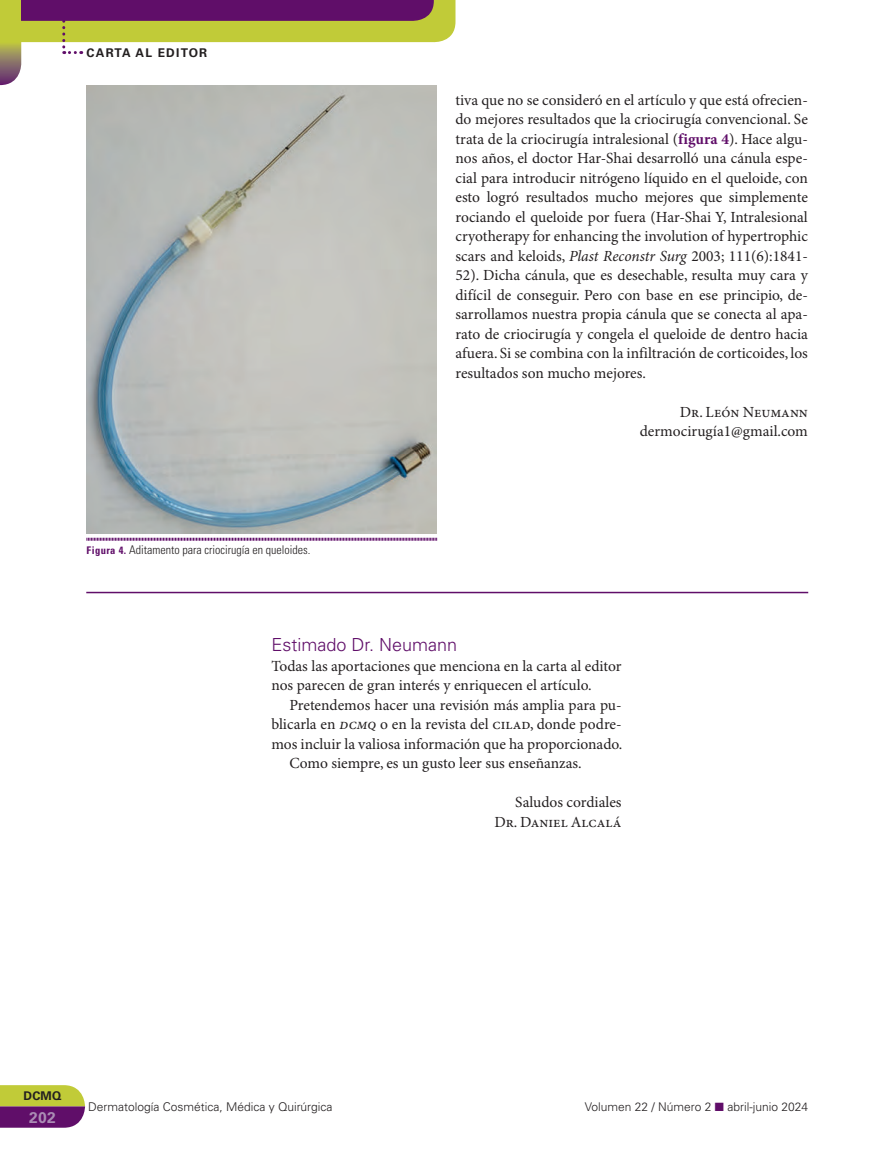
<style>
.page{position:relative;width:893px;height:1149px;background:#fff}
.page>*{position:absolute;margin:0;border:0;box-sizing:border-box;transform-origin:0 0}
.t1{font:300 18px "Univers LT Std";color:#600e69}
.t2{font:15.45px/19.5px "Minion Pro";color:#231f20;text-align:right}
.t3{font:700 15.45px "Univers LT Std";color:#aa8cb4}
.t4{font:300 12px "Univers LT Std";color:#231f20}
.t5{font:300 condensed 12px "Univers LT Std";color:#231f20}
.t6{font:700 12px "Univers LT Std";letter-spacing:.1em;color:#231f20}
.s1{font-weight:700;font-size:10.5px;color:#600e69}
.s2{font-weight:700;color:#600e69}
.s3{font-style:italic}
.s4{color:#600e69}
</style>
<div class="page">
<svg style="left:0;top:0;width:455px;height:85px"></svg>
<svg style="left:0;top:1085px;width:85px;height:42px;background:#97755a"></svg>
<div style="left:0;top:0;width:21px;height:42px;background:#c1cb38"></div>
<img style="left:86px;top:85px;width:351px;height:449px">
<svg style="left:86px;top:537px;width:351px;height:4px"></svg>
<hr style="left:86px;top:591px;width:722px;height:2px;background:#600e69">
<p class="t6" style="left:87px;top:46px;width:122px">CARTA AL EDITOR</p>
<p class="t5" style="left:87px;top:542px;width:225px"><span class="s1">Figura 4.</span> Aditamento para criocirugía en queloides.</p>
<p class="t2" style="left:455px;top:90px;width:354px;text-align:justify">tiva que no se consideró en el artículo y que está ofrecien&shy;do mejores resultados que la criocirugía convencional. Se trata de la criocirugía intralesional (<span class="s2">figura 4</span>). Hace algu&shy;nos años, el doctor Har-Shai desarrolló una cánula espe&shy;cial para introducir nitrógeno líquido en el queloide, con esto logró resultados mucho mejores que simplemente rociando el queloide por fuera (Har-Shai Y, Intralesional cryotherapy for enhancing the involution of hypertrophic scars and keloids, <span class="s3">Plast Reconstr Surg</span> 2003; 111(6):1841- 52). Dicha cánula, que es desechable, resulta muy cara y difícil de conseguir. Pero con base en ese principio, de&shy;sarrollamos nuestra propia cánula que se conecta al apa&shy;rato de criocirugía y congela el queloide de dentro hacia afuera. Si se combina con la infiltración de corticoides, los resultados son mucho mejores.</p>
<p class="t2" style="left:640px;top:402px;width:170px">Dr. León Neumann dermocirugía1@gmail.com</p>
<p class="t1" style="left:271px;top:633px;width:187px">Estimado Dr. Neumann</p>
<p class="t2" style="left:271px;top:656px;width:352px;text-align:left">Todas las aportaciones que menciona en la carta al editor nos parecen de gran interés y enriquecen el artículo.</p>
<p class="t2" style="left:289px;top:695px;width:334px">Pretendemos hacer una revisión más amplia para pu-</p>
<p class="t2" style="left:271px;top:714px;width:352px">blicarla en <span class="s3">dcmq</span> o en la revista del cilad, donde podre-</p>
<p class="t2" style="left:271px;top:734px;width:353px">mos incluir la valiosa información que ha proporcionado.</p>
<p class="t2" style="left:289px;top:753px;width:294px">Como siempre, es un gusto leer sus enseñanzas.</p>
<p class="t2" style="left:494px;top:792px;width:129px">Saludos cordiales<br>Dr. Daniel Alcalá</p>
<p class="t6" style="left:23px;top:1088px;width:40px">DCMQ</p>
<p class="t3" style="left:29px;top:1107px;width:28px">202</p>
<p class="t4" style="left:88px;top:1098px;width:246px">Dermatología Cosmética, Médica y Quirúrgica</p>
<p class="t4" style="left:585px;top:1099px;width:225px">Volumen 22 / Número 2 <span class="s4">■</span> abril-junio 2024</p>
</div>
